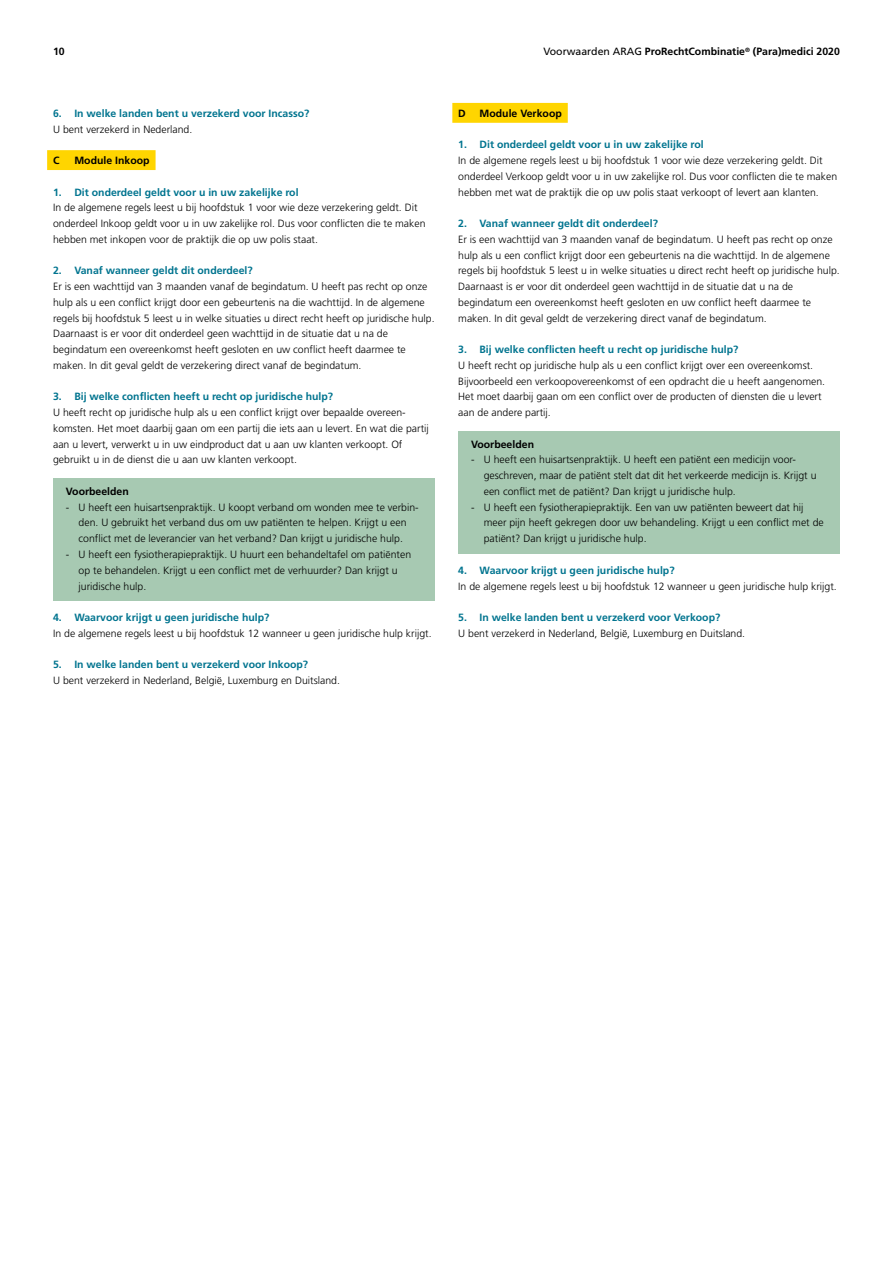
<style>
.page{position:relative;width:893px;height:1263px;background:#fff}
.page>*{position:absolute;margin:0;border:0;box-sizing:border-box;transform-origin:0 0}
.t1{font:300 10.5px/15.8px "Frutiger LT Pro";color:#000}
.t2{font:700 10.5px "Frutiger LT Pro";color:#000}
.t3{font:700 10.5px/15.8px "Frutiger LT Pro";color:#00748f}
.s1{font-weight:400}
.s2{font-weight:300;color:#000}
.s3{font-weight:700;color:#00748f}
</style>
<div class="page">
<div style="left:47px;top:150px;width:109px;height:20px;background:#ffd500"></div>
<div style="left:53px;top:479px;width:382px;height:27px;background:#a7c9b2"></div>
<div style="left:53px;top:494px;width:382px;height:59px;background:#a7c9b2"></div>
<div style="left:53px;top:542px;width:382px;height:59px;background:#a7c9b2"></div>
<div style="left:452px;top:103px;width:116px;height:20px;background:#ffd500"></div>
<div style="left:458px;top:431px;width:382px;height:28px;background:#a7c9b2"></div>
<div style="left:458px;top:447px;width:382px;height:59px;background:#a7c9b2"></div>
<div style="left:458px;top:494px;width:382px;height:59px;background:#a7c9b2"></div>
<p class="t2" style="left:53px;top:45px;width:13px">10</p>
<p class="t2" style="left:543px;top:45px;width:298px"><span class="s1">Voorwaarden ARAG</span> ProRechtCombinat e<sup>®</sup> (Para)medici 2020</p>
<p class="t2" style="left:476px;top:45px;width:339px"><span class="s1">Voorwaarden ARAG</span> ProRechtCombinatie<sup>®</sup> (Para)medici en Particulier</p>
<p class="t3" style="left:53px;top:105px;width:258px">6. In welke landen bent u verzekerd voor Incasso?<br><span class="s2">U bent verzekerd in Nederland.</span></p>
<p class="t2" style="left:53px;top:154px;width:8px">C</p>
<p class="t2" style="left:74px;top:154px;width:77px">Module Inkoop</p>
<p class="t1" style="left:53px;top:184px;width:374px"><span class="s3">1. Dit onderdeel geldt voor u in uw zakelijke rol<br></span>In de algemene regels leest u bij hoofdstuk 1 voor wie deze verzekering geldt. Dit onderdeel Inkoop geldt voor u in uw zakelijke rol. Dus voor conflicten die te maken hebben met inkopen voor de praktijk die op uw polis staat.</p>
<p class="t1" style="left:53px;top:263px;width:383px"><span class="s3">2. Vanaf wanneer geldt dit onderdeel?<br></span>Er is een wachttijd van 3 maanden vanaf de begindatum. U heeft pas recht op onze hulp als u een conflict krijgt door een gebeurtenis na die wachttijd. In de algemene regels bij hoofdstuk 5 leest u in welke situaties u direct recht heeft op juridische hulp.<br>Daarnaast is er voor dit onderdeel geen wachttijd in de situatie dat u na de begindatum een overeenkomst heeft gesloten en uw conflict heeft daarmee te maken. In dit geval geldt de verzekering direct vanaf de begindatum.</p>
<p class="t1" style="left:53px;top:389px;width:377px"><span class="s3">3. Bij welke conflicten heeft u recht op juridische hulp?<br></span>U heeft recht op juridische hulp als u een conflict krijgt over bepaalde overeen&shy;komsten. Het moet daarbij gaan om een partij die iets aan u levert. En wat die partij aan u levert, verwerkt u in uw eindproduct dat u aan uw klanten verkoopt. Of gebruikt u in de dienst die u aan uw klanten verkoopt.</p>
<p class="t2" style="left:66px;top:485px;width:65px">Voorbeelden</p>
<p class="t1" style="left:66px;top:499px;width:354px;text-align:center">- U heeft een huisartsenpraktijk. U koopt verband om wonden mee te verbin&shy;den. U gebruikt het verband dus om uw patiënten te helpen. Krijgt u een conflict met de leverancier van het verband? Dan krijgt u juridische hulp.</p>
<p class="t1" style="left:79px;top:546px;width:334px;text-indent:-13px">- U heeft een fysiotherapiepraktijk. U huurt een behandeltafel om patiënten op te behandelen. Krijgt u een conflict met de verhuurder? Dan krijgt u juridische hulp.</p>
<p class="t1" style="left:53px;top:609px;width:380px"><span class="s3">4. Waarvoor krijgt u geen juridische hulp?<br></span>In de algemene regels leest u bij hoofdstuk 12 wanneer u geen juridische hulp krijgt.</p>
<p class="t1" style="left:53px;top:657px;width:288px"><span class="s3">5. In welke landen bent u verzekerd voor Inkoop?<br></span>U bent verzekerd in Nederland, België, Luxemburg en Duitsland.</p>
<p class="t2" style="left:458px;top:107px;width:9px">D</p>
<p class="t2" style="left:480px;top:107px;width:84px">Module Verkoop</p>
<p class="t1" style="left:458px;top:137px;width:380px"><span class="s3">1. Dit onderdeel geldt voor u in uw zakelijke rol<br></span>In de algemene regels leest u bij hoofdstuk 1 voor wie deze verzekering geldt. Dit onderdeel Verkoop geldt voor u in uw zakelijke rol. Dus voor conflicten die te maken hebben met wat de praktijk die op uw polis staat verkoopt of levert aan klanten.</p>
<p class="t1" style="left:458px;top:216px;width:383px"><span class="s3">2. Vanaf wanneer geldt dit onderdeel?<br></span>Er is een wachttijd van 3 maanden vanaf de begindatum. U heeft pas recht op onze hulp als u een conflict krijgt door een gebeurtenis na die wachttijd. In de algemene regels bij hoofdstuk 5 leest u in welke situaties u direct recht heeft op juridische hulp.<br>Daarnaast is er voor dit onderdeel geen wachttijd in de situatie dat u na de begindatum een overeenkomst heeft gesloten en uw conflict heeft daarmee te maken. In dit geval geldt de verzekering direct vanaf de begindatum.</p>
<p class="t1" style="left:458px;top:342px;width:368px"><span class="s3">3. Bij welke conflicten heeft u recht op juridische hulp?<br></span>U heeft recht op juridische hulp als u een conflict krijgt over een overeenkomst.<br>Bijvoorbeeld een verkoopovereenkomst of een opdracht die u heeft aangenomen.<br>Het moet daarbij gaan om een conflict over de producten of diensten die u levert aan de andere partij.</p>
<p class="t2" style="left:471px;top:438px;width:65px">Voorbeelden</p>
<p class="t1" style="left:484px;top:452px;width:334px;text-indent:-13px">- U heeft een huisartsenpraktijk. U heeft een patiënt een medicijn voor&shy;geschreven, maar de patiënt stelt dat dit het verkeerde medicijn is. Krijgt u een conflict met de patiënt? Dan krijgt u juridische hulp.</p>
<p class="t1" style="left:484px;top:499px;width:341px;text-indent:-13px">- U heeft een fysiotherapiepraktijk. Een van uw patiënten beweert dat hij meer pijn heeft gekregen door uw behandeling. Krijgt u een conflict met de patiënt? Dan krijgt u juridische hulp.</p>
<p class="t1" style="left:458px;top:562px;width:380px"><span class="s3">4. Waarvoor krijgt u geen juridische hulp?<br></span>In de algemene regels leest u bij hoofdstuk 12 wanneer u geen juridische hulp krijgt.</p>
<p class="t1" style="left:458px;top:609px;width:288px"><span class="s3">5. In welke landen bent u verzekerd voor Verkoop?<br></span>U bent verzekerd in Nederland, België, Luxemburg en Duitsland.</p>
</div>
